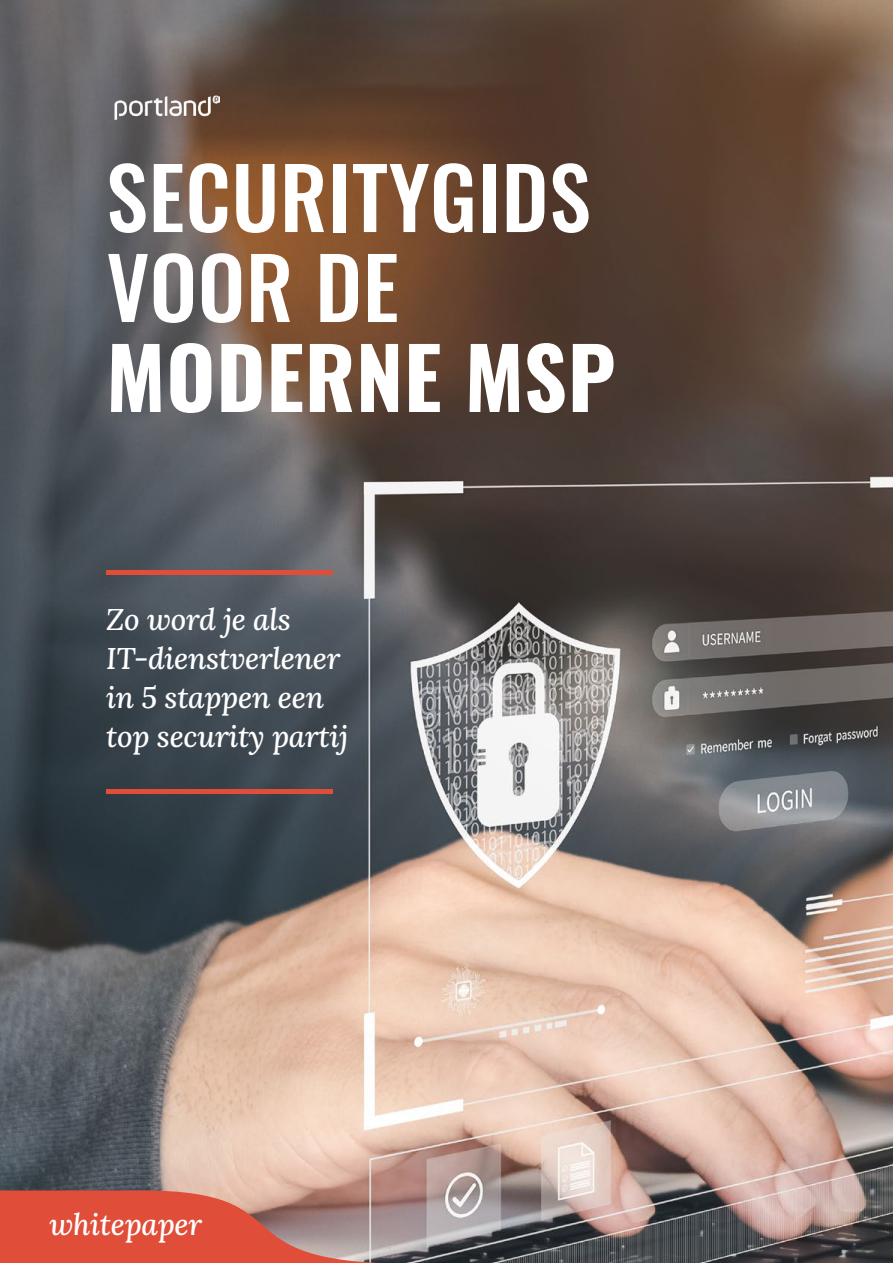
<style>
.page{position:relative;width:893px;height:1263px;background:#fff}
.page>*{position:absolute;margin:0;border:0;box-sizing:border-box;transform-origin:0 0}
.t1{font:500 84px/90px "Oswald";letter-spacing:.01em;color:#fff}
.t2{font:700 84px "Oswald";letter-spacing:.01em;color:#fff}
.t3{font:italic 500 30px/39px "Lora";letter-spacing:-.01em;color:#fff}
</style>
<div class="page">
<img style="left:0;top:0;width:893px;height:1263px">
<div style="left:106px;top:570px;width:227px;height:5px;background:#e04e39"></div>
<div style="left:106px;top:789px;width:227px;height:5px;background:#e04e39"></div>
<img style="left:115px;top:96px;width:105px;height:24px">
<svg style="left:0;top:1190px;width:598px;height:73px;background:#b36b61"></svg>
<h1 class="t1" style="left:106px;top:158px;width:486px">SECURITYGIDS<br>VOOR DE</h1>
<h1 class="t2" style="left:106px;top:334px;width:511px">MODERNE MSP</h1>
<p class="t3" style="left:106px;top:599px;width:243px">Zo word je als<br>IT-dienstverlener in 5 stappen een top security partij</p>
<p class="t3" style="left:50px;top:1204px;width:154px">whitepaper</p>
</div>
